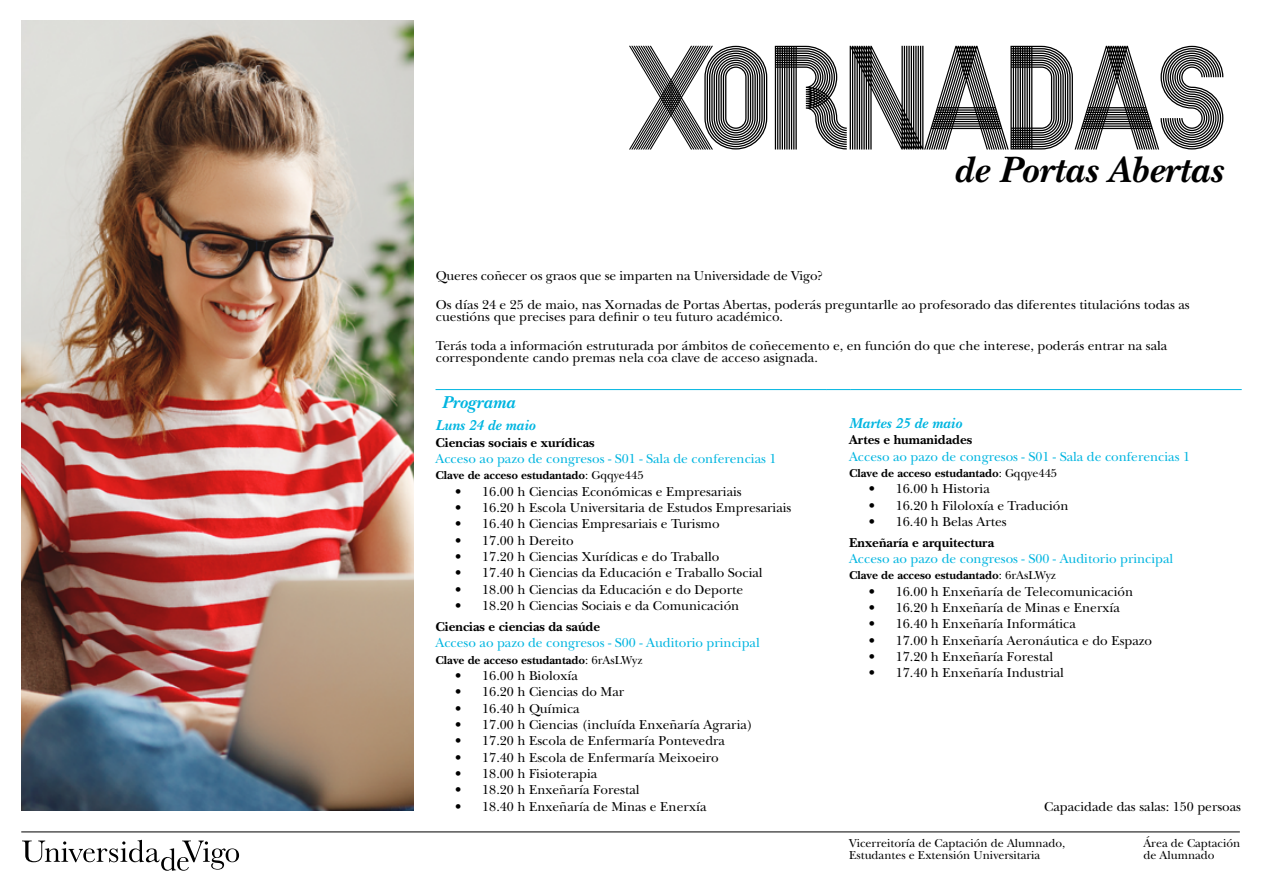
<style>
.page{position:relative;width:1263px;height:893px;background:#fff}
.page>*{position:absolute;margin:0;border:0;box-sizing:border-box;transform-origin:0 0}
.t1{font:700 127.65px "Campus";letter-spacing:-.1em;color:#000}
.t2{font:italic 700 38.25px "New Baskerville Std";color:#000}
.t3{font:italic 700 18px "New Baskerville Std";letter-spacing:.005em;color:#00b5e0}
.t4{font:italic 700 15px "New Baskerville Std";color:#00b5e0}
.t5{font:13.5px/29px "New Baskerville Std";color:#000}
.t6{font:13.5px "New Baskerville Std";color:#00b5e0}
.t7{font:700 13.5px "New Baskerville Std";color:#000}
.t8{font:700 12px "New Baskerville Std";color:#000}
.t9{font:12px/12px "New Baskerville Std";color:#000}
.s1{font-weight:400}
</style>
<div class="page">
<hr style="left:850px;top:389px;width:392px;height:1px;background:#00b5e0">
<hr style="left:435px;top:389px;width:392px;height:1px;background:#00b5e0">
<hr style="left:21px;top:832px;width:1219px;height:1px;background:#000">
<svg style="left:22px;top:840px;width:217px;height:31px"></svg>
<img style="left:21px;top:21px;width:393px;height:789px">
<svg style="left:826px;top:389px;width:25px;height:1px"></svg>
<h1 class="t1" style="left:630px;top:-4px;width:605px">XORNADAS</h1>
<h2 class="t2" style="left:953px;top:148px;width:270px">de Portas Abertas</h2>
<p class="t5" style="left:436px;top:262px;width:755px">Queres coñecer os graos que se imparten na Universidade de Vigo?<br>Os días 24 e 25 de maio, nas Xornadas de Portas Abertas, poderás preguntarlle ao profesorado das diferentes titulacións todas as</p>
<p class="t5" style="left:436px;top:303px;width:733px">cuestións que precises para definir o teu futuro académico.<br>Terás toda a información estruturada por ámbitos de coñecemento e, en función do que che interese, poderás entrar na sala</p>
<p class="t5" style="left:436px;top:344px;width:384px">correspondente cando premas nela coa clave de acceso asignada.</p>
<h3 class="t3" style="left:442px;top:392px;width:75px">Programa</h3>
<p class="t4" style="left:435px;top:417px;width:101px">Luns 24 de maio</p>
<p class="t7" style="left:435px;top:434px;width:161px">Ciencias sociais e xurídicas</p>
<p class="t6" style="left:435px;top:451px;width:343px">Acceso ao pazo de congresos - S01 - Sala de conferencias 1</p>
<p class="t8" style="left:435px;top:469px;width:210px">Clave de acceso estudantado<span class="s1">: Gqqye445</span></p>
<p class="t5" style="left:455px;top:477px;width:288px">• 16.00 h Ciencias Económicas e Empresariais</p>
<p class="t5" style="left:455px;top:493px;width:338px">• 16.20 h Escola Universitaria de Estudos Empresariais</p>
<p class="t5" style="left:455px;top:510px;width:266px">• 16.40 h Ciencias Empresariais e Turismo</p>
<p class="t5" style="left:455px;top:526px;width:120px">• 17.00 h Dereito</p>
<p class="t5" style="left:455px;top:542px;width:266px">• 17.20 h Ciencias Xurídicas e do Traballo</p>
<p class="t5" style="left:455px;top:559px;width:309px">• 17.40 h Ciencias da Educación e Traballo Social</p>
<p class="t5" style="left:455px;top:575px;width:289px">• 18.00 h Ciencias da Educación e do Deporte</p>
<p class="t5" style="left:455px;top:591px;width:286px">• 18.20 h Ciencias Sociais e da Comunicación</p>
<p class="t7" style="left:435px;top:619px;width:166px">Ciencias e ciencias da saúde</p>
<p class="t6" style="left:435px;top:635px;width:326px">Acceso ao pazo de congresos - S00 - Auditorio principal</p>
<p class="t8" style="left:435px;top:653px;width:208px">Clave de acceso estudantado<span class="s1">: 6rAsLWyz</span></p>
<p class="t5" style="left:455px;top:661px;width:124px">• 16.00 h Bioloxía</p>
<p class="t5" style="left:455px;top:677px;width:171px">• 16.20 h Ciencias do Mar</p>
<p class="t5" style="left:455px;top:694px;width:126px">• 16.40 h Química</p>
<p class="t5" style="left:455px;top:710px;width:299px">• 17.00 h Ciencias (incluída Enxeñaría Agraria)</p>
<p class="t5" style="left:455px;top:726px;width:271px">• 17.20 h Escola de Enfermaría Pontevedra</p>
<p class="t5" style="left:455px;top:743px;width:265px">• 17.40 h Escola de Enfermaría Meixoeiro</p>
<p class="t5" style="left:455px;top:759px;width:144px">• 18.00 h Fisioterapia</p>
<p class="t5" style="left:455px;top:775px;width:186px">• 18.20 h Enxeñaría Forestal</p>
<p class="t5" style="left:455px;top:792px;width:253px">• 18.40 h Enxeñaría de Minas e Enerxía</p>
<p class="t4" style="left:849px;top:415px;width:114px">Martes 25 de maio</p>
<p class="t7" style="left:849px;top:432px;width:125px">Artes e humanidades</p>
<p class="t6" style="left:849px;top:448px;width:343px">Acceso ao pazo de congresos - S01 - Sala de conferencias 1</p>
<p class="t8" style="left:849px;top:466px;width:210px">Clave de acceso estudantado<span class="s1">: Gqqye445</span></p>
<p class="t5" style="left:869px;top:475px;width:122px">• 16.00 h Historia</p>
<p class="t5" style="left:869px;top:491px;width:201px">• 16.20 h Filoloxía e Tradución</p>
<p class="t5" style="left:869px;top:507px;width:139px">• 16.40 h Belas Artes</p>
<p class="t7" style="left:849px;top:534px;width:147px">Enxeñaría e arquitectura</p>
<p class="t6" style="left:849px;top:551px;width:326px">Acceso ao pazo de congresos - S00 - Auditorio principal</p>
<p class="t8" style="left:849px;top:568px;width:208px">Clave de acceso estudantado<span class="s1">: 6rAsLWyz</span></p>
<p class="t5" style="left:869px;top:577px;width:266px">• 16.00 h Enxeñaría de Telecomunicación</p>
<p class="t5" style="left:869px;top:593px;width:253px">• 16.20 h Enxeñaría de Minas e Enerxía</p>
<p class="t5" style="left:869px;top:610px;width:209px">• 16.40 h Enxeñaría Informática</p>
<p class="t5" style="left:869px;top:626px;width:285px">• 17.00 h Enxeñaría Aeronáutica e do Espazo</p>
<p class="t5" style="left:869px;top:642px;width:186px">• 17.20 h Enxeñaría Forestal</p>
<p class="t5" style="left:869px;top:659px;width:197px">• 17.40 h Enxeñaría Industrial</p>
<p class="t5" style="left:1044px;top:792px;width:198px">Capacidade das salas: 150 persoas</p>
<p class="t9" style="left:849px;top:837px;width:218px">Vicerreitoría de Captación de Alumnado,<br>Estudantes e Extensión Universitaria</p>
<p class="t9" style="left:1143px;top:837px;width:98px">Área de Captación de Alumnado</p>
</div>
